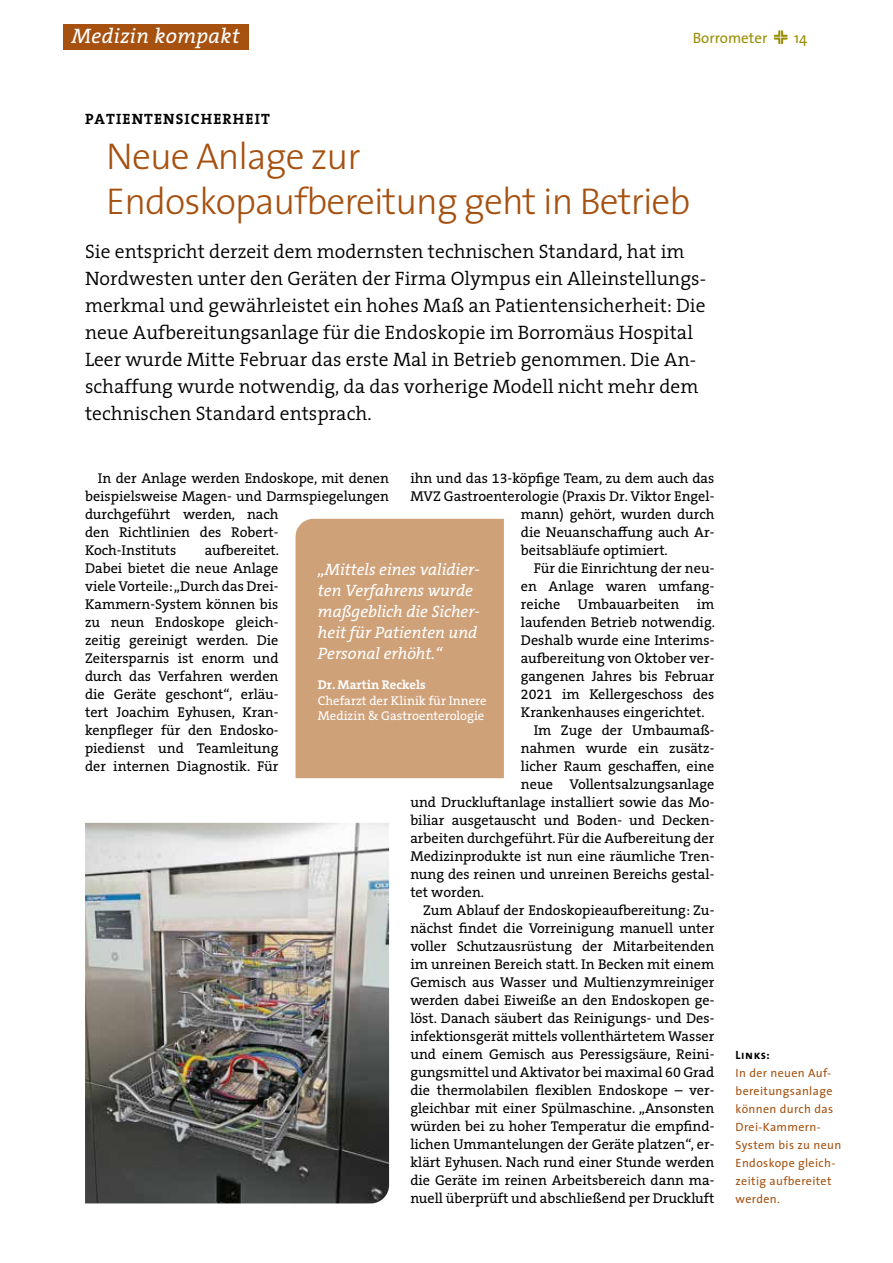
<style>
.page{position:relative;width:893px;height:1263px;background:#fff}
.page>*{position:absolute;margin:0;border:0;box-sizing:border-box;transform-origin:0 0}
.t1{font:300 37.5px/45px "The Sans";letter-spacing:-.025em;color:#a65110}
.t2{font:italic 21px "The Serif B W5 Plain";letter-spacing:.02em;color:#fff}
.t3{font:300 19.5px/27px "The Serif";color:#000}
.t4{font:italic 16.5px/21px "The Serif B W5 Plain";color:#fff}
.t5{font:15px "The Serif Bold Caps";letter-spacing:.075em;color:#000}
.t6{font:15px "The Sans";color:#9a8e04}
.t7{font:14.25px/18px "The Serif B W5 Plain";color:#000}
.t8{font:12.75px/15.3px "The Serif B W5 Plain";color:#fff}
.t9{font:700 12.75px "The Serif B W7";color:#fff}
.t10{font:12px/18px "The Sans";letter-spacing:.03em;color:#a65110}
.t11{font:12px "The Sans Bold Caps";letter-spacing:.045em;color:#000}
</style>
<div class="page">
<svg style="left:774px;top:30px;width:13px;height:14px"></svg>
<img style="left:85px;top:823px;width:304px;height:380px">
<div style="left:64px;top:24px;width:185px;height:25px;background:#a65110"></div>
<div style="left:296px;top:519px;width:208px;height:259px;background:#cfa179"></div>
<h2 class="t2" style="left:72px;top:23px;width:169px">Medizin kompakt</h2>
<p class="t6" style="left:693px;top:25px;width:76px">Borrometer</p>
<p class="t6" style="left:794px;top:25px;width:15px">14</p>
<p class="t5" style="left:85px;top:106px;width:186px">PATIENTENSICHERHEIT</p>
<h1 class="t1" style="left:106px;top:132px;width:586px">Neue Anlage zur<br>Endoskopaufbereitung geht in Betrieb</h1>
<p class="t3" style="left:85px;top:238px;width:622px">Sie entspricht derzeit dem modernsten technischen Standard, hat im Nordwesten unter den Geräten der Firma Olympus ein Alleinstellungs&shy;merkmal und gewährleistet ein hohes Maß an Patientensicherheit: Die neue Aufbereitungsanlage für die Endoskopie im Borromäus Hospital Leer wurde Mitte Februar das erste Mal in Betrieb genommen. Die An&shy;schaffung wurde notwendig, da das vorherige Modell nicht mehr dem technischen Standard entsprach.</p>
<p class="t7" style="left:410px;top:469px;width:306px">ihn und das 13-köpfige Team, zu dem auch das</p>
<p class="t7" style="left:410px;top:487px;width:306px">MVZ Gastroenterologie (Praxis Dr. Viktor Engel-</p>
<p class="t7" style="left:521px;top:505px;width:195px">mann) gehört, wurden durch</p>
<p class="t7" style="left:521px;top:523px;width:195px">die Neuanschaffung auch Ar-</p>
<p class="t7" style="left:521px;top:541px;width:148px">beitsabläufe optimiert.</p>
<p class="t7" style="left:534px;top:559px;width:182px">Für die Einrichtung der neu-</p>
<p class="t7" style="left:521px;top:577px;width:195px">en Anlage waren umfang-</p>
<p class="t7" style="left:521px;top:595px;width:195px">reiche Umbauarbeiten im</p>
<p class="t7" style="left:521px;top:613px;width:196px">laufenden Betrieb notwendig.</p>
<p class="t7" style="left:521px;top:631px;width:195px">Deshalb wurde eine Interims-</p>
<p class="t7" style="left:521px;top:649px;width:195px">aufbereitung von Oktober ver-</p>
<p class="t7" style="left:521px;top:667px;width:195px">gangenen Jahres bis Februar</p>
<p class="t7" style="left:521px;top:685px;width:195px">2021 im Kellergeschoss des</p>
<p class="t7" style="left:521px;top:703px;width:185px">Krankenhauses eingerichtet.</p>
<p class="t7" style="left:534px;top:721px;width:182px">Im Zuge der Umbaumaß-</p>
<p class="t7" style="left:521px;top:739px;width:195px">nahmen wurde ein zusätz-</p>
<p class="t7" style="left:521px;top:757px;width:195px">licher Raum geschaffen, eine</p>
<p class="t7" style="left:521px;top:775px;width:195px">neue Vollentsalzungsanlage</p>
<p class="t7" style="left:410px;top:793px;width:306px">und Druckluftanlage installiert sowie das Mo-</p>
<p class="t7" style="left:410px;top:811px;width:306px">biliar ausgetauscht und Boden- und Decken-</p>
<p class="t7" style="left:410px;top:829px;width:305px">arbeiten durchgeführt. Für die Aufbereitung der</p>
<p class="t7" style="left:410px;top:847px;width:306px">Medizinprodukte ist nun eine räumliche Tren-</p>
<p class="t7" style="left:410px;top:865px;width:306px">nung des reinen und unreinen Bereichs gestal-</p>
<p class="t7" style="left:410px;top:883px;width:75px">tet worden.</p>
<p class="t7" style="left:423px;top:901px;width:293px">Zum Ablauf der Endoskopieaufbereitung: Zu-</p>
<p class="t7" style="left:410px;top:919px;width:306px">nächst findet die Vorreinigung manuell unter</p>
<p class="t7" style="left:410px;top:937px;width:306px">voller Schutzausrüstung der Mitarbeitenden</p>
<p class="t7" style="left:410px;top:955px;width:306px">im unreinen Bereich statt. In Becken mit einem</p>
<p class="t7" style="left:410px;top:973px;width:306px">Gemisch aus Wasser und Multienzymreiniger</p>
<p class="t7" style="left:410px;top:991px;width:306px">werden dabei Eiweiße an den Endoskopen ge-</p>
<p class="t7" style="left:410px;top:1009px;width:306px">löst. Danach säubert das Reinigungs- und Des-</p>
<p class="t7" style="left:410px;top:1027px;width:306px">infektionsgerät mittels vollenthärtetem Wasser</p>
<p class="t7" style="left:410px;top:1045px;width:306px">und einem Gemisch aus Peressigsäure, Reini-</p>
<p class="t7" style="left:410px;top:1063px;width:306px">gungsmittel und Aktivator bei maximal 60 Grad</p>
<p class="t7" style="left:410px;top:1081px;width:305px">die thermolabilen flexiblen Endoskope – ver-</p>
<p class="t7" style="left:410px;top:1099px;width:306px">gleichbar mit einer Spülmaschine. „Ansonsten</p>
<p class="t7" style="left:410px;top:1117px;width:306px">würden bei zu hoher Temperatur die empfind-</p>
<p class="t7" style="left:410px;top:1135px;width:306px">lichen Ummantelungen der Geräte platzen“, er-</p>
<p class="t7" style="left:410px;top:1153px;width:306px">klärt Eyhusen. Nach rund einer Stunde werden</p>
<p class="t7" style="left:410px;top:1171px;width:306px">die Geräte im reinen Arbeitsbereich dann ma-</p>
<p class="t7" style="left:410px;top:1189px;width:306px">nuell überprüft und abschließend per Druckluft</p>
<p class="t7" style="left:85px;top:469px;width:306px;text-indent:13px">In der Anlage werden Endoskope, mit denen beispielsweise Magen- und Darmspiegelungen durchgeführt werden, nach<br>den Richtlinien des Robert-<br>Koch-Instituts</p>
<p class="t7" style="left:85px;top:541px;width:196px;text-align:justify;text-indent:120px">aufbereitet.<br>Dabei bietet die neue Anlage viele Vorteile: „Durch das Drei-Kammern-System können bis zu neun Endoskope gleich&shy;zeitig gereinigt werden. Die Zeitersparnis ist enorm und durch das Verfahren werden die Geräte geschont“, erläu&shy;tert Joachim Eyhusen, Kran&shy;kenpfleger für den Endosko&shy;piedienst und Teamleitung der internen Diagnostik. Für</p>
<p class="t4" style="left:318px;top:559px;width:163px">„Mittels eines validier&shy;ten Verfahrens wurde maßgeblich die Sicher&shy;heit für Patienten und<br>Personal erhöht.“</p>
<p class="t9" style="left:318px;top:677px;width:109px">Dr. Martin Reckels</p>
<p class="t8" style="left:318px;top:693px;width:170px">Chefarzt der Klinik für Innere<br>Medizin &amp; Gastroenterologie</p>
<p class="t11" style="left:736px;top:1045px;width:36px">Links:</p>
<p class="t10" style="left:736px;top:1064px;width:107px">In der neuen Auf&shy;bereitungsanlage können durch das<br>Drei-Kammern-<br>System bis zu neun<br>Endoskope gleich&shy;zeitig aufbereitet werden.</p>
</div>
